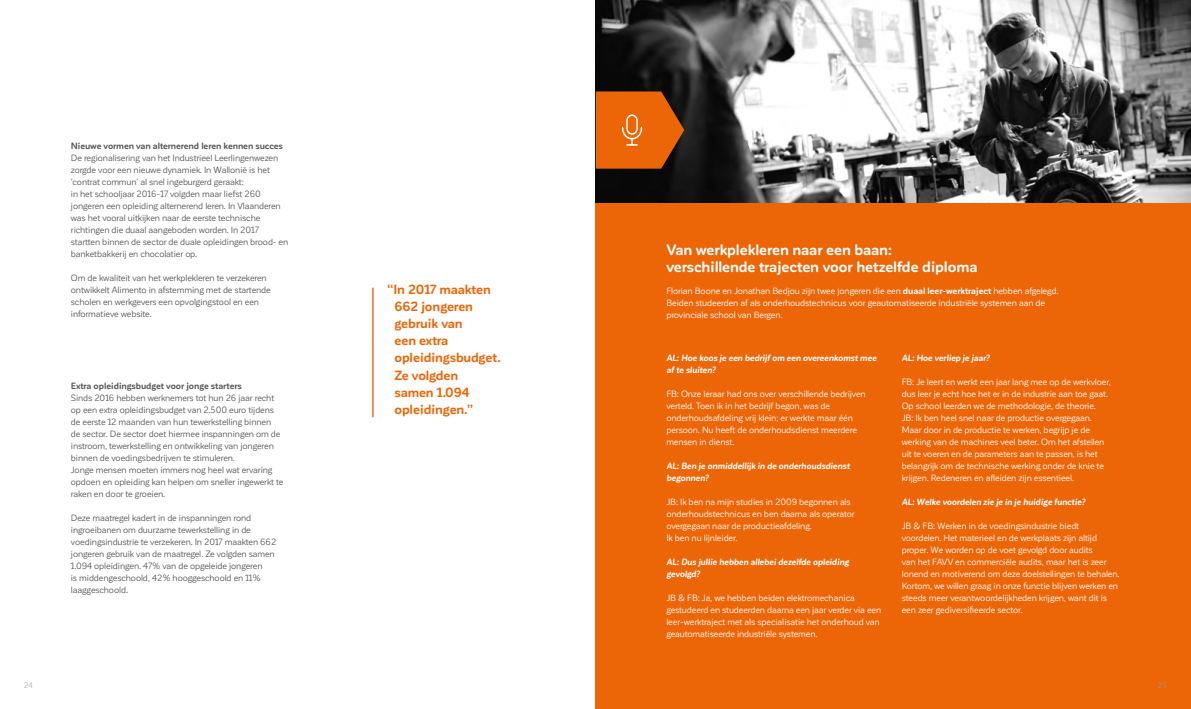
<style>
.page{position:relative;width:1191px;height:709px;background:#fff}
.page>*{position:absolute;margin:0;border:0;box-sizing:border-box;transform-origin:0 0}
.t1{font:700 15px/17px "Corporative Sans Rd";letter-spacing:-.01em;color:#fff}
.t2{font:700 13.1px/17.1px "Corporative Sans Rd";letter-spacing:-.01em;color:#ec6608}
.t3{font:9px/12px "Corporative Sans Rd";letter-spacing:-.01em;color:#fff}
.t4{font:9px/12px "Corporative Sans Rd";letter-spacing:-.01em;color:#575756}
.t5{font:italic 700 9px/12px "Corporative Sans Rd";letter-spacing:-.01em;color:#fff}
.t6{font:700 9px "Corporative Sans Rd";letter-spacing:-.01em;color:#575756}
.t7{font:8px "Corporative Sans Rd";color:#9d9d9c}
.s1{font-weight:700}
</style>
<div class="page">
<img style="left:595px;top:0;width:596px;height:203px">
<div style="left:595px;top:203px;width:596px;height:506px;background:#ec6608"></div>
<svg style="left:596px;top:91px;width:88px;height:78px;background:#ce5d0e"></svg>
<hr style="left:372px;top:288px;width:1px;height:129px;background:#ec6608">
<p class="t6" style="left:71px;top:141px;width:213px">Nieuwe vormen van alternerend leren kennen succes</p>
<p class="t4" style="left:71px;top:152px;width:219px">De regionalisering van het Industrieel Leerlingenwezen zorgde voor een nieuwe dynamiek. In Wallonië is het ‘contrat commun’ al snel ingeburgerd geraakt:<br>in het schooljaar 2016-17 volgden maar liefst 260 jongeren een opleiding alternerend leren. In Vlaanderen was het vooral uitkijken naar de eerste technische richtingen die duaal aangeboden worden. In 2017 startten binnen de sector de duale opleidingen brood- en banketbakkerij en chocolatier op.</p>
<p class="t4" style="left:71px;top:272px;width:201px">Om de kwaliteit van het werkplekleren te verzekeren ontwikkelt Alimento in afstemming met de startende scholen en werkgevers een opvolgingstool en een informatieve website.</p>
<h2 class="t2" style="left:394px;top:281px;width:108px;text-indent:-7px">“In 2017 maakten<br>662 jongeren gebruik van<br>een extra opleidingsbudget.<br>Ze volgden<br>samen 1.094 opleidingen.”</h2>
<p class="t6" style="left:71px;top:380px;width:172px">Extra opleidingsbudget voor jonge starters</p>
<p class="t4" style="left:71px;top:391px;width:214px">Sinds 2016 hebben werknemers tot hun 26 jaar recht op een extra opleidingsbudget van 2.500 euro tijdens de eerste 12 maanden van hun tewerkstelling binnen<br>de sector. De sector doet hiermee inspanningen om de instroom, tewerkstelling en ontwikkeling van jongeren binnen de voedingsbedrijven te stimuleren.<br>Jonge mensen moeten immers nog heel wat ervaring opdoen en opleiding kan helpen om sneller ingewerkt te raken en door te groeien.</p>
<p class="t4" style="left:71px;top:511px;width:207px">Deze maatregel kadert in de inspanningen rond ingroeibanen om duurzame tewerkstelling in de voedingsindustrie te verzekeren. In 2017 maakten 662 jongeren gebruik van de maatregel. Ze volgden samen 1.094 opleidingen. 47% van de opgeleide jongeren<br>is middengeschoold, 42% hooggeschoold en 11% laaggeschoold.</p>
<h1 class="t1" style="left:666px;top:241px;width:313px">Van werkplekleren naar een baan: verschillende trajecten voor hetzelfde diploma</h1>
<p class="t3" style="left:666px;top:284px;width:394px">Florian Boone en Jonathan Bedjou zijn twee jongeren die een <span class="s1">duaal leer-werktraject</span> hebben afgelegd.<br>Beiden studeerden af als onderhoudstechnicus voor geautomatiseerde industriële systemen aan de provinciale school van Bergen.</p>
<p class="t5" style="left:666px;top:352px;width:212px">AL: Hoe koos je een bedrijf om een overeenkomst mee af te sluiten?</p>
<p class="t3" style="left:666px;top:388px;width:201px">FB: Onze leraar had ons over verschillende bedrijven verteld. Toen ik in het bedrijf begon, was de onderhoudsafdeling vrij klein; er werkte maar één persoon. Nu heeft de onderhoudsdienst meerdere mensen in dienst.</p>
<p class="t5" style="left:666px;top:460px;width:185px">AL: Ben je onmiddellijk in de onderhoudsdienst begonnen?</p>
<p class="t3" style="left:666px;top:496px;width:190px">JB: Ik ben na mijn studies in 2009 begonnen als onderhoudstechnicus en ben daarna als operator overgegaan naar de productieafdeling.<br>Ik ben nu lijnleider.</p>
<p class="t5" style="left:666px;top:556px;width:184px">AL: Dus jullie hebben allebei dezelfde opleiding gevolgd?</p>
<p class="t3" style="left:666px;top:592px;width:216px">JB &amp; FB: Ja, we hebben beiden elektromechanica gestudeerd en studeerden daarna een jaar verder via een leer-werktraject met als specialisatie het onderhoud van geautomatiseerde industriële systemen.</p>
<p class="t5" style="left:901px;top:352px;width:90px">AL: Hoe verliep je jaar?</p>
<p class="t3" style="left:901px;top:376px;width:211px">FB: Je leert en werkt een jaar lang mee op de werkvloer, dus leer je echt hoe het er in de industrie aan toe gaat.<br>Op school leerden we de methodologie, de theorie.<br>JB: Ik ben heel snel naar de productie overgegaan.<br>Maar door in de productie te werken, begrijp je de werking van de machines veel beter. Om het afstellen uit te voeren en de parameters aan te passen, is het belangrijk om de technische werking onder de knie te krijgen. Redeneren en afleiden zijn essentieel.</p>
<p class="t5" style="left:901px;top:496px;width:185px">AL: Welke voordelen zie je in je huidige functie?</p>
<p class="t3" style="left:901px;top:520px;width:219px">JB &amp; FB: Werken in de voedingsindustrie biedt voordelen. Het materieel en de werkplaats zijn altijd proper. We worden op de voet gevolgd door audits<br>van het FAVV en commerciële audits, maar het is zeer lonend en motiverend om deze doelstellingen te behalen.<br>Kortom, we willen graag in onze functie blijven werken en steeds meer verantwoordelijkheden krijgen, want dit is een zeer gediversifieerde sector.</p>
<p class="t7" style="left:24px;top:681px;width:11px">24</p>
<p class="t7" style="left:1157px;top:681px;width:11px">25</p>
</div>
